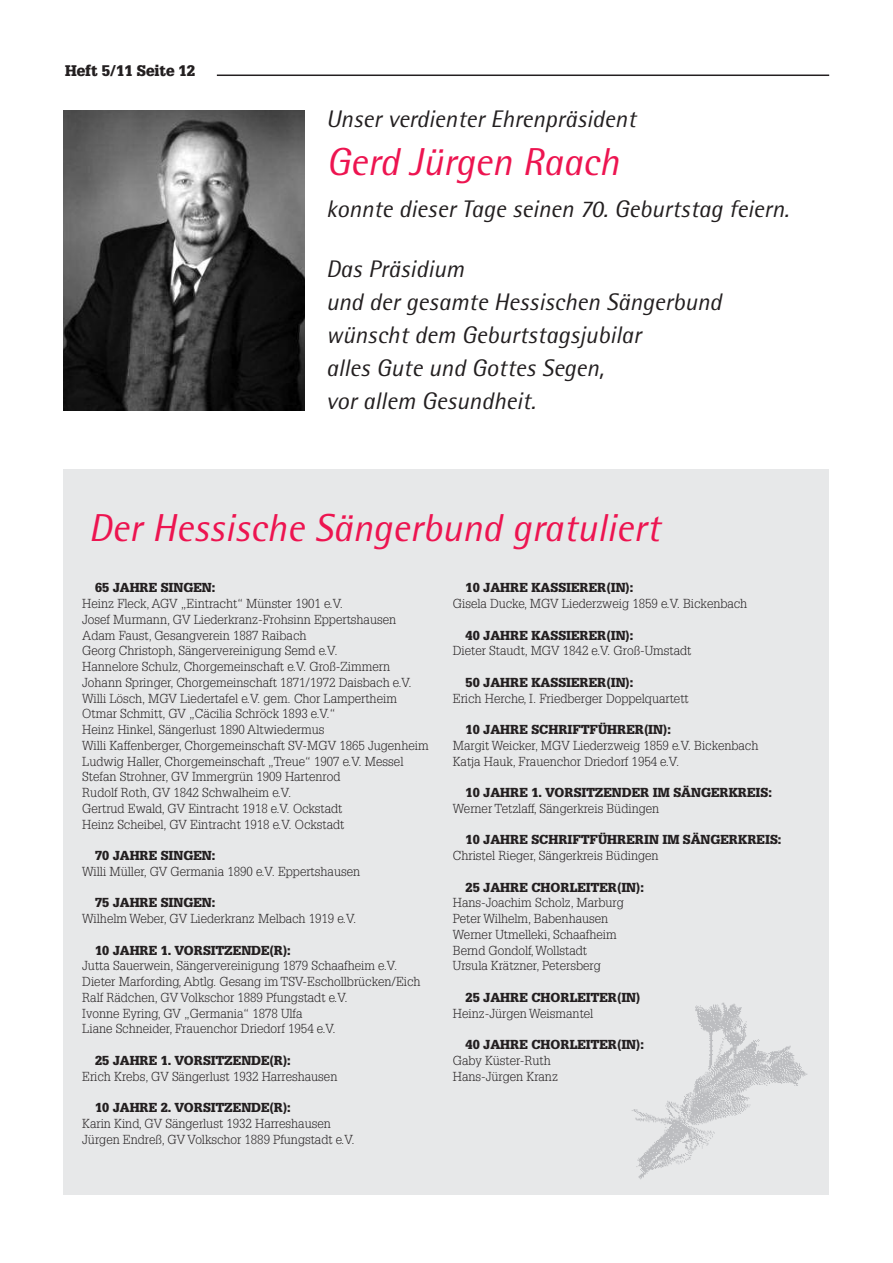
<style>
.page{position:relative;width:893px;height:1263px;background:#fff}
.page>*{position:absolute;margin:0;border:0;box-sizing:border-box;transform-origin:0 0}
.t1{font:italic 39px "Rotis Semi Sans";color:#ed1450}
.t2{font:italic 24px/33px "Rotis Semi Sans";color:#231f20}
.t3{font:900 15px "Glypha";color:#231f20}
.t4{font:300 12.75px/15.8px "Glypha";color:#231f20}
.t5{font:900 12.75px "Glypha";color:#231f20}
</style>
<div class="page">
<hr style="left:217px;top:75px;width:612px;height:1px;background:#231f20">
<div style="left:64px;top:470px;width:765px;height:725px;background:#e7e8e9"></div>
<img style="left:632px;top:1002px;width:176px;height:177px">
<img style="left:64px;top:111px;width:241px;height:300px">
<p class="t3" style="left:65px;top:65px;width:131px">Heft 5/11 Seite 12</p>
<h2 class="t2" style="left:326px;top:105px;width:311px">Unser verdienter Ehrenpräsident</h2>
<h1 class="t1" style="left:326px;top:148px;width:294px">Gerd Jürgen Raach</h1>
<h2 class="t2" style="left:326px;top:194px;width:464px">konnte dieser Tage seinen 70. Geburtstag feiern.</h2>
<h2 class="t2" style="left:326px;top:254px;width:397px">Das Präsidium<br>und der gesamte Hessischen Sängerbund wünscht dem Geburtstagsjubilar<br>alles Gute und Gottes Segen,<br>vor allem Gesundheit.</h2>
<h1 class="t1" style="left:88px;top:514px;width:573px">Der Hessische Sängerbund gratuliert</h1>
<p class="t5" style="left:95px;top:583px;width:122px">65 JAHRE SINGEN:</p>
<p class="t4" style="left:82px;top:597px;width:348px">Heinz Fleck,AGV „Eintracht“ Münster 1901 e.V.<br>Josef Murmann, GV Liederkranz-Frohsinn Eppertshausen Adam Faust, Gesangverein 1887 Raibach<br>Georg Christoph, Sängervereinigung Semd e.V.<br>Hannelore Schulz, Chorgemeinschaft e.V. Groß-Zimmern Johann Springer, Chorgemeinschaft 1871/1972 Daisbach e.V.<br>Willi Lösch, MGV Liedertafel e.V. gem. Chor Lampertheim Otmar Schmitt, GV „Cäcilia Schröck 1893 e.V.“<br>Heinz Hinkel, Sängerlust 1890 Altwiedermus<br>Willi Kaffenberger, Chorgemeinschaft SV-MGV 1865 Jugenheim Ludwig Haller, Chorgemeinschaft „Treue“ 1907 e.V. Messel Stefan Strohner, GV Immergrün 1909 Hartenrod<br>Rudolf Roth, GV 1842 Schwalheim e.V.<br>Gertrud Ewald, GV Eintracht 1918 e.V. Ockstadt<br>Heinz Scheibel, GV Eintracht 1918 e.V. Ockstadt</p>
<p class="t5" style="left:95px;top:851px;width:122px">70 JAHRE SINGEN:</p>
<p class="t4" style="left:82px;top:864px;width:279px">Willi Müller, GV Germania 1890 e.V. Eppertshausen</p>
<p class="t5" style="left:95px;top:898px;width:122px">75 JAHRE SINGEN:</p>
<p class="t4" style="left:82px;top:912px;width:276px">Wilhelm Weber, GV Liederkranz Melbach 1919 e.V.</p>
<p class="t5" style="left:95px;top:945px;width:197px">10 JAHRE 1. VORSITZENDE(R):</p>
<p class="t4" style="left:82px;top:959px;width:340px">Jutta Sauerwein, Sängervereinigung 1879 Schaafheim e.V.<br>Dieter Marfording,Abtlg. Gesang im TSV-Eschollbrücken/Eich Ralf Rädchen, GV Volkschor 1889 Pfungstadt e.V.<br>Ivonne Eyring, GV „Germania“ 1878 Ulfa<br>Liane Schneider, Frauenchor Driedorf 1954 e.V.</p>
<p class="t5" style="left:95px;top:1055px;width:197px">25 JAHRE 1. VORSITZENDE(R):</p>
<p class="t4" style="left:82px;top:1069px;width:257px">Erich Krebs, GV Sängerlust 1932 Harreshausen</p>
<p class="t5" style="left:95px;top:1103px;width:197px">10 JAHRE 2. VORSITZENDE(R):</p>
<p class="t4" style="left:82px;top:1116px;width:274px">Karin Kind, GV Sängerlust 1932 Harreshausen<br>Jürgen Endreß, GV Volkschor 1889 Pfungstadt e.V.</p>
<p class="t5" style="left:466px;top:583px;width:169px">10 JAHRE KASSIERER(IN):</p>
<p class="t4" style="left:453px;top:597px;width:296px">Gisela Ducke, MGV Liederzweig 1859 e.V. Bickenbach</p>
<p class="t5" style="left:466px;top:630px;width:169px">40 JAHRE KASSIERER(IN):</p>
<p class="t4" style="left:453px;top:644px;width:240px">Dieter Staudt, MGV 1842 e.V. Groß-Umstadt</p>
<p class="t5" style="left:466px;top:677px;width:169px">50 JAHRE KASSIERER(IN):</p>
<p class="t4" style="left:453px;top:691px;width:237px">Erich Herche, I. Friedberger Doppelquartett</p>
<p class="t5" style="left:466px;top:725px;width:207px">10 JAHRE SCHRIFTFÜHRER(IN):</p>
<p class="t4" style="left:453px;top:738px;width:307px">Margit Weicker, MGV Liederzweig 1859 e.V. Bickenbach<br>Katja Hauk, Frauenchor Driedorf 1954 e.V.</p>
<p class="t5" style="left:466px;top:788px;width:308px">10 JAHRE 1. VORSITZENDER IM SÄNGERKREIS:</p>
<p class="t4" style="left:453px;top:801px;width:208px">Werner Tetzlaff, Sängerkreis Büdingen</p>
<p class="t5" style="left:466px;top:835px;width:317px">10 JAHRE SCHRIFTFÜHRERIN IM SÄNGERKREIS:</p>
<p class="t4" style="left:453px;top:849px;width:207px">Christel Rieger, Sängerkreis Büdingen</p>
<p class="t5" style="left:466px;top:882px;width:180px">25 JAHRE CHORLEITER(IN):</p>
<p class="t4" style="left:453px;top:896px;width:173px">Hans-Joachim Scholz, Marburg<br>Peter Wilhelm, Babenhausen<br>Werner Utmelleki, Schaafheim<br>Bernd Gondolf,Wollstadt<br>Ursula Krätzner, Petersberg</p>
<p class="t5" style="left:466px;top:992px;width:176px">25 JAHRE CHORLEITER(IN)</p>
<p class="t4" style="left:453px;top:1006px;width:142px">Heinz-Jürgen Weismantel</p>
<p class="t5" style="left:466px;top:1040px;width:180px">40 JAHRE CHORLEITER(IN):</p>
<p class="t4" style="left:453px;top:1053px;width:107px">Gaby Küster-Ruth<br>Hans-Jürgen Kranz</p>
</div>
